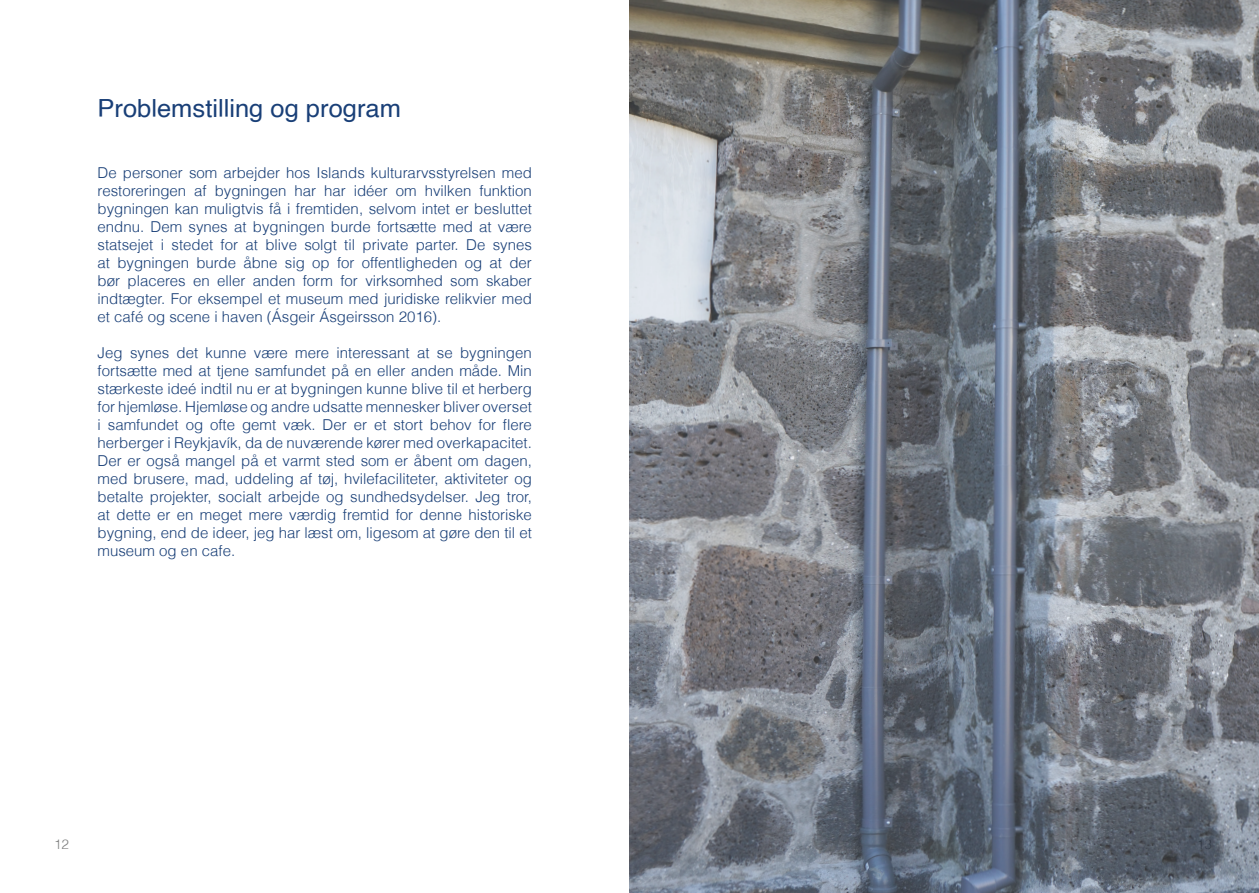
<style>
.page{position:relative;width:1259px;height:893px;background:#fff}
.page>*{position:absolute;margin:0;border:0;box-sizing:border-box;transform-origin:0 0}
.t1{font:25.05px "Helvetica";color:#193f77}
.t2{font:300 15px/18px "Helvetica";color:#193f77;text-align:justify}
.t3{font:300 13.5px "Helvetica";color:#7f8080}
</style>
<div class="page">
<img style="left:629px;top:0;width:630px;height:893px">
<p class="t1" style="left:98px;top:89px;width:305px">Problemstilling og program</p>
<p class="t2" style="left:98px;top:164px;width:436px">De personer som arbejder hos Islands kulturarvsstyrelsen med restoreringen af bygningen har har idéer om hvilken funktion bygningen kan muligtvis få i fremtiden, selvom intet er besluttet endnu. Dem synes at bygningen burde fortsætte med at være statsejet i stedet for at blive solgt til private parter. De synes at bygningen burde åbne sig op for offentligheden og at der bør placeres en eller anden form for virksomhed som skaber indtægter. For eksempel et museum med juridiske relikvier med et café og scene i haven (Ásgeir Ásgeirsson 2016).</p>
<p class="t2" style="left:98px;top:344px;width:436px">Jeg synes det kunne være mere interessant at se bygningen fortsætte med at tjene samfundet på en eller anden måde. Min stærkeste ideé indtil nu er at bygningen kunne blive til et herberg for hjemløse. Hjemløse og andre udsatte mennesker bliver overset i samfundet og ofte gemt væk. Der er et stort behov for flere herberger i Reykjavík, da de nuværende kører med overkapacitet.<br>Der er også mangel på et varmt sted som er åbent om dagen, med brusere, mad, uddeling af tøj, hvilefaciliteter, aktiviteter og betalte projekter, socialt arbejde og sundhedsydelser. Jeg tror, at dette er en meget mere værdig fremtid for denne historiske bygning, end de ideer, jeg har læst om, ligesom at gøre den til et museum og en cafe.</p>
<p class="t3" style="left:54px;top:836px;width:17px">12</p>
</div>
